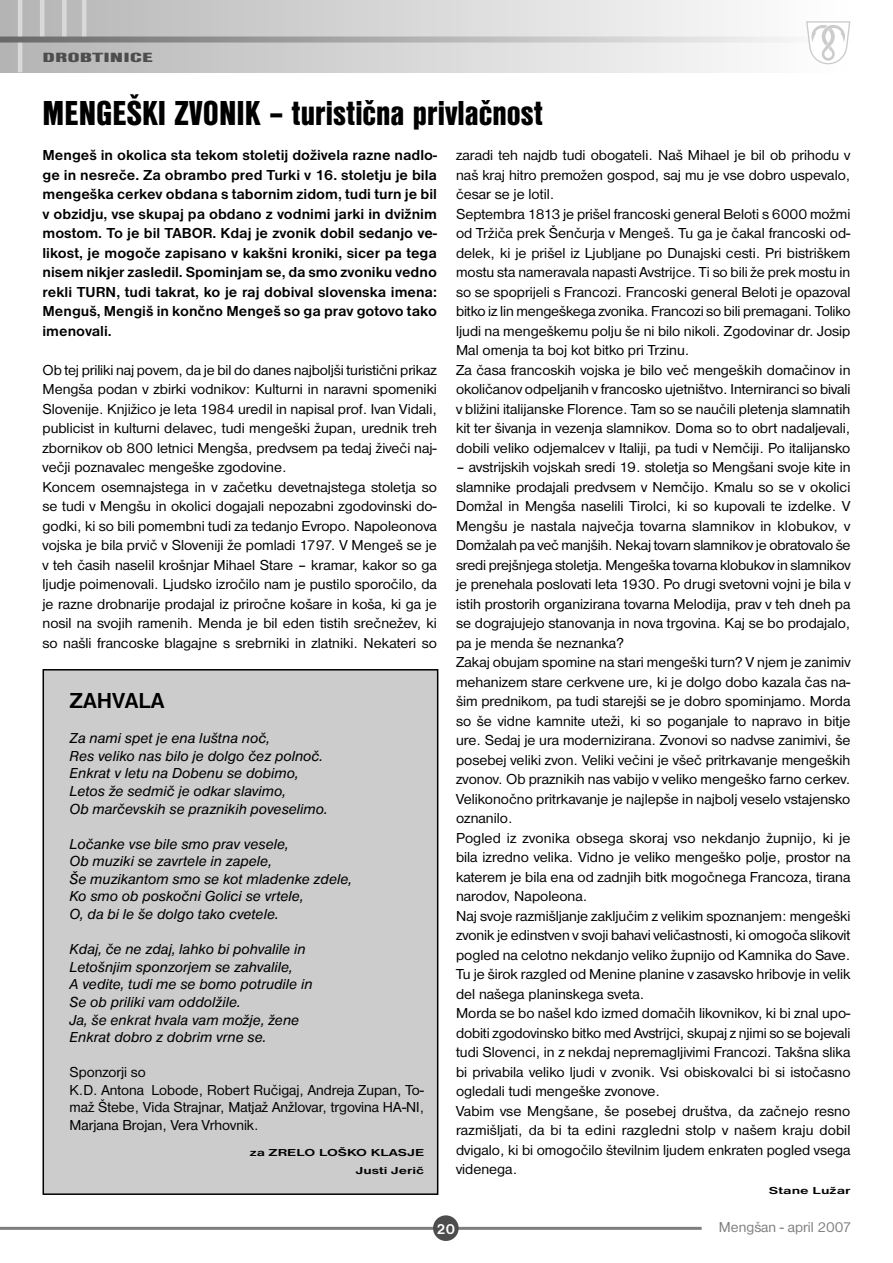
<style>
.page{position:relative;width:893px;height:1263px;background:#fff}
.page>*{position:absolute;margin:0;border:0;box-sizing:border-box;transform-origin:0 0}
.t1{font:36px "Nimbus San DEE Blac Cond";color:#000}
.t2{font:700 22.5px "Nimbus San DEE";color:#000}
.t3{font:15px/19.5px "Nimbus San DEE";color:#000}
.t4{font:italic 15px/17.5px "Nimbus San DEE";color:#000}
.t5{font:700 15px/19.5px "Nimbus San DEE";color:#000;text-align:justify}
.t6{font:15px "Nimbus San DEE";color:#7f7f7f}
.t7{font:700 15px "Nimbus San DEE";color:#fff}
.t8{font:13.8px "Nimbus San DEE Blac Cond";color:#4d4d4d;scale:2 1}
.t9{font:700 10.5px/18px "Nimbus San DEE";color:#000;text-align:right;scale:1.43 1}
.t10{font:700 10.5px "Nimbus San DEE";color:#000;scale:1.46 1}
</style>
<div class="page">
<div style="left:0;top:0;width:850px;height:72px;background:linear-gradient(to right,#b3b3b3,#fff)"></div>
<hr style="left:0;top:1227px;width:702px;height:3px;background:#7f7f7f">
<div style="left:433px;top:1215px;width:26px;height:26px;background:#4d4d4d;border-radius:50%"></div>
<div style="left:82px;top:0;width:5px;height:41px;background:#d9d9d9"></div>
<div style="left:62px;top:0;width:5px;height:41px;background:#d9d9d9"></div>
<hr style="left:18px;top:0;width:4px;height:72px;background:#d9d9d9">
<hr style="left:40px;top:0;width:4px;height:41px;background:#d9d9d9">
<svg style="left:0;top:37px;width:806px;height:6px;background:#b2b2b2"></svg>
<svg style="left:806px;top:21px;width:44px;height:43px"></svg>
<div style="left:43px;top:670px;width:395px;height:524px;background:#ccc"></div>
<div style="left:43px;top:669px;width:395px;height:526px;border:2px solid #000"></div>
<p class="t8" style="left:43px;top:52px;width:57px">DROBTINICE</p>
<h1 class="t1" style="left:43px;top:100px;width:502px">MENGEŠKI ZVONIK – turistična privlačnost</h1>
<p class="t5" style="left:43px;top:146px;width:396px">Mengeš in okolica sta tekom stoletij doživela razne nadlo&shy;ge in nesreče. Za obrambo pred Turki v 16. stoletju je bila mengeška cerkev obdana s tabornim zidom, tudi turn je bil v obzidju, vse skupaj pa obdano z vodnimi jarki in dvižnim mostom. To je bil TABOR. Kdaj je zvonik dobil sedanjo ve&shy;likost, je mogoče zapisano v kakšni kroniki, sicer pa tega nisem nikjer zasledil. Spominjam se, da smo zvoniku vedno rekli TURN, tudi takrat, ko je raj dobival slovenska imena:<br>Menguš, Mengiš in končno Mengeš so ga prav gotovo tako imenovali.</p>
<p class="t3" style="left:43px;top:361px;width:396px">Ob tej priliki naj povem, da je bil do danes najboljši turistični prikaz Mengša podan v zbirki vodnikov: Kulturni in naravni spomeniki Slovenije. Knjižico je leta 1984 uredil in napisal prof. Ivan Vidali, publicist in kulturni delavec, tudi mengeški župan, urednik treh zbornikov ob 800 letnici Mengša, predvsem pa tedaj živeči naj&shy;večji poznavalec mengeške zgodovine.<br>Koncem osemnajstega in v začetku devetnajstega stoletja so se tudi v Mengšu in okolici dogajali nepozabni zgodovinski do&shy;godki, ki so bili pomembni tudi za tedanjo Evropo. Napoleonova vojska je bila prvič v Sloveniji že pomladi 1797. V Mengeš se je v teh časih naselil krošnjar Mihael Stare – kramar, kakor so ga ljudje poimenovali. Ljudsko izročilo nam je pustilo sporočilo, da je razne drobnarije prodajal iz priročne košare in koša, ki ga je nosil na svojih ramenih. Menda je bil eden tistih srečnežev, ki so našli francoske blagajne s srebrniki in zlatniki. Nekateri so</p>
<h2 class="t2" style="left:70px;top:692px;width:96px">ZAHVALA</h2>
<p class="t4" style="left:70px;top:731px;width:260px">Za nami spet je ena luštna noč,<br>Res veliko nas bilo je dolgo čez polnoč.<br>Enkrat v letu na Dobenu se dobimo, Letos že sedmič je odkar slavimo,<br>Ob marčevskih se praznikih poveselimo.</p>
<p class="t4" style="left:70px;top:836px;width:284px">Ločanke vse bile smo prav vesele,<br>Ob muziki se zavrtele in zapele,<br>Še muzikantom smo se kot mladenke zdele, Ko smo ob poskočni Golici se vrtele,<br>O, da bi le še dolgo tako cvetele.</p>
<p class="t4" style="left:70px;top:942px;width:245px">Kdaj, če ne zdaj, lahko bi pohvalile in Letošnjim sponzorjem se zahvalile,<br>A vedite, tudi me se bomo potrudile in Se ob priliki vam oddolžile.<br>Ja, še enkrat hvala vam možje, žene Enkrat dobro z dobrim vrne se.</p>
<p class="t3" style="left:70px;top:1065px;width:356px;line-height:17.7px">Sponzorji so<br>K.D. Antona Lobode, Robert Ručigaj, Andreja Zupan, To&shy;maž Štebe, Vida Strajnar, Matjaž Anžlovar, trgovina HA-NI, Marjana Brojan, Vera Vrhovnik.</p>
<p class="t9" style="left:250px;top:1144px;width:124px">za ZRELO LOŠKO KLASJE<br>Justi Jerič</p>
<p class="t3" style="left:456px;top:146px;width:396px">zaradi teh najdb tudi obogateli. Naš Mihael je bil ob prihodu v naš kraj hitro premožen gospod, saj mu je vse dobro uspevalo, česar se je lotil.<br>Septembra 1813 je prišel francoski general Beloti s 6000 možmi od Tržiča prek Šenčurja v Mengeš. Tu ga je čakal francoski od&shy;delek, ki je prišel iz Ljubljane po Dunajski cesti. Pri bistriškem mostu sta nameravala napasti Avstrijce. Ti so bili že prek mostu in so se spoprijeli s Francozi. Francoski general Beloti je opazoval bitko iz lin mengeškega zvonika. Francozi so bili premagani. Toliko ljudi na mengeškemu polju še ni bilo nikoli. Zgodovinar dr. Josip Mal omenja ta boj kot bitko pri Trzinu.<br>Za časa francoskih vojska je bilo več mengeških domačinov in okoličanov odpeljanih v francosko ujetništvo. Interniranci so bivali v bližini italijanske Florence. Tam so se naučili pletenja slamnatih kit ter šivanja in vezenja slamnikov. Doma so to obrt nadaljevali, dobili veliko odjemalcev v Italiji, pa tudi v Nemčiji. Po italijansko</p>
<p class="t3" style="left:456px;top:458px;width:396px">– avstrijskih vojskah sredi 19. stoletja so Mengšani svoje kite in slamnike prodajali predvsem v Nemčijo. Kmalu so se v okolici Domžal in Mengša naselili Tirolci, ki so kupovali te izdelke. V Mengšu je nastala največja tovarna slamnikov in klobukov, v Domžalah pa več manjših. Nekaj tovarn slamnikov je obratovalo še sredi prejšnjega stoletja. Mengeška tovarna klobukov in slamnikov je prenehala poslovati leta 1930. Po drugi svetovni vojni je bila v istih prostorih organizirana tovarna Melodija, prav v teh dneh pa se dograjujejo stanovanja in nova trgovina. Kaj se bo prodajalo, pa je menda še neznanka?<br>Zakaj obujam spomine na stari mengeški turn? V njem je zanimiv mehanizem stare cerkvene ure, ki je dolgo dobo kazala čas na&shy;šim prednikom, pa tudi starejši se je dobro spominjamo. Morda so še vidne kamnite uteži, ki so poganjale to napravo in bitje ure. Sedaj je ura modernizirana. Zvonovi so nadvse zanimivi, še posebej veliki zvon. Veliki večini je všeč pritrkavanje mengeških zvonov. Ob praznikih nas vabijo v veliko mengeško farno cerkev.<br>Velikonočno pritrkavanje je najlepše in najbolj veselo vstajensko oznanilo.<br>Pogled iz zvonika obsega skoraj vso nekdanjo župnijo, ki je bila izredno velika. Vidno je veliko mengeško polje, prostor na katerem je bila ena od zadnjih bitk mogočnega Francoza, tirana narodov, Napoleona.<br>Naj svoje razmišljanje zaključim z velikim spoznanjem: mengeški zvonik je edinstven v svoji bahavi veličastnosti, ki omogoča slikovit pogled na celotno nekdanjo veliko župnijo od Kamnika do Save.<br>Tu je širok razgled od Menine planine v zasavsko hribovje in velik del našega planinskega sveta.<br>Morda se bo našel kdo izmed domačih likovnikov, ki bi znal upo&shy;dobiti zgodovinsko bitko med Avstrijci, skupaj z njimi so se bojevali tudi Slovenci, in z nekdaj nepremagljivimi Francozi. Takšna slika bi privabila veliko ljudi v zvonik. Vsi obiskovalci bi si istočasno ogledali tudi mengeške zvonove.<br>Vabim vse Mengšane, še posebej društva, da začnejo resno razmišljati, da bi ta edini razgledni stolp v našem kraju dobil dvigalo, ki bi omogočilo številnim ljudem enkraten pogled vsega videnega.</p>
<p class="t10" style="left:769px;top:1186px;width:57px">Stane Lužar</p>
<p class="t7" style="left:437px;top:1223px;width:20px">20</p>
<p class="t6" style="left:719px;top:1222px;width:134px">Mengšan - april 2007</p>
</div>
